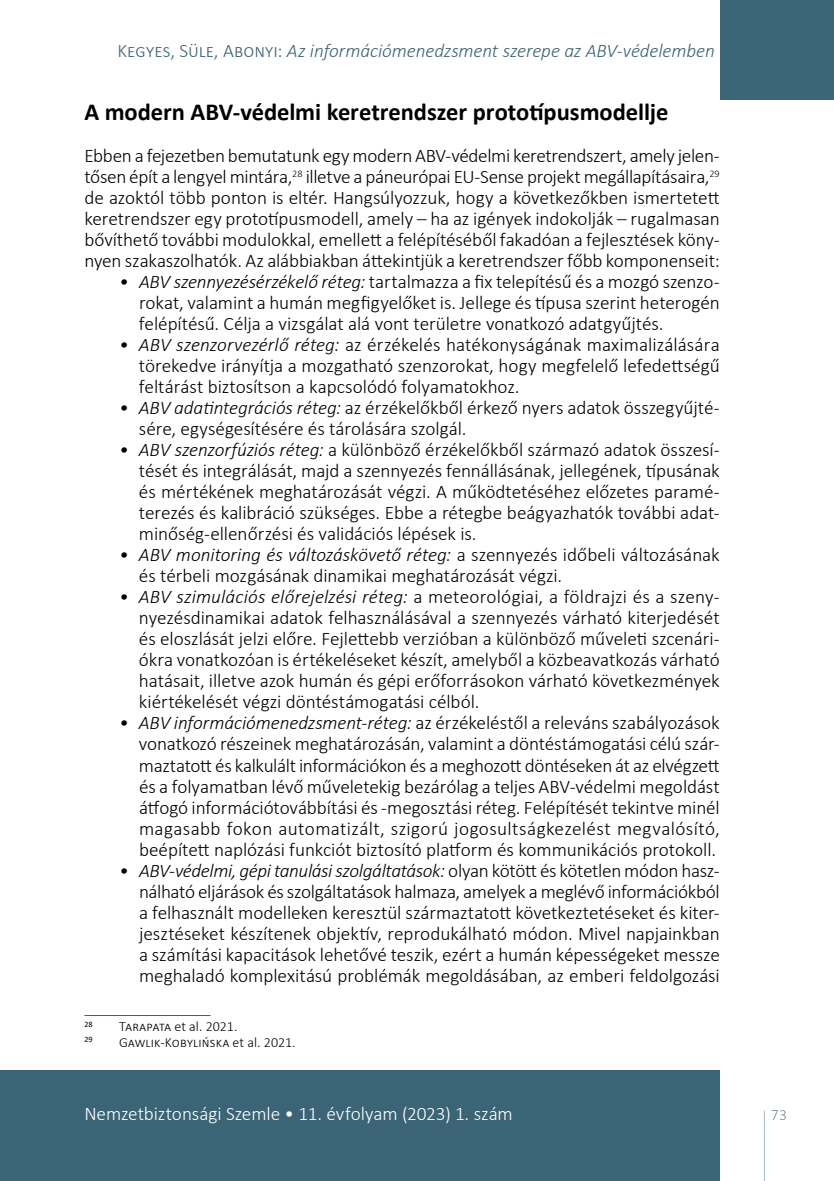
<style>
.page{position:relative;width:834px;height:1181px;background:#fff}
.page>*{position:absolute;margin:0;border:0;box-sizing:border-box;transform-origin:0 0}
.t1{font:700 24.5px "Calibri";color:#000}
.t2{font:300 19.25px/21px "Calibri";letter-spacing:-.005em;color:#000;text-align:justify}
.t3{font:italic 300 19.25px "Calibri";letter-spacing:-.01em;color:#3b6476}
.t4{font:300 19.25px "Calibri";letter-spacing:-.005em;color:#fff}
.t5{font:300 15.75px "Calibri";color:#778c9b}
.t6{font:300 14px "Calibri";letter-spacing:.005em;color:#000}
.t7{font:8.22px "Calibri";color:#000}
.s1{font-style:normal}
.s2{font-style:italic}
</style>
<div class="page">
<svg style="left:764px;top:1110px;width:1px;height:71px"></svg>
<div style="left:719px;top:0;width:114px;height:99px;background:#3b6476"></div>
<div style="left:0;top:1070px;width:719px;height:111px;background:#3b6476"></div>
<hr style="left:84px;top:1015px;width:126px;height:1px;background:#3b6476">
<p class="t3" style="left:117px;top:39px;width:598px"><span class="s1">Kegyes, Süle, Abonyi:</span> Az információmenedzsment szerepe az ABV-védelemben</p>
<p class="t1" style="left:84px;top:95px;width:585px">A modern ABV-védelmi keretrendszer prototípusmodellje</p>
<p class="t2" style="left:84px;top:145px;width:637px">Ebben a fejezetben bemutatunk egy modern ABV-védelmi keretrendszert, amely jelen&shy;tősen épít a lengyel mintára,<sup>28</sup> illetve a páneurópai EU-Sense projekt megállapításaira,<sup>29 </sup>de azoktól több ponton is eltér. Hangsúlyozzuk, hogy a következőkben ismertetett keretrendszer egy prototípusmodell, amely – ha az igények indokolják – rugalmasan bővíthető további modulokkal, emellett a felépítéséből fakadóan a fejlesztések kön - nyen szakaszolhatók. Az alábbiakban áttekintjük a keretrendszer főbb komponenseit:</p>
<p class="t2" style="left:139px;top:271px;width:582px;text-indent:-20px"><span class="s2">• ABV szennyezésérzékelő réteg:</span> tartalmazza a fix telepítésű és a mozgó szenzo&shy;rokat, valamint a humán megfigyelőket is. Jellege és típusa szerint heterogén felépítésű. Célja a vizsgálat alá vont területre vonatkozó adatgyűjtés.</p>
<p class="t2" style="left:139px;top:334px;width:582px;text-indent:-20px"><span class="s2">• ABV szenzorvezérlő réteg:</span> az érzékelés hatékonyságának maximalizálására törekedve irányítja a mozgatható szenzorokat, hogy megfelelő lefedettségű feltárást biztosítson a kapcsolódó folyamatokhoz.</p>
<p class="t2" style="left:139px;top:397px;width:582px;text-indent:-20px"><span class="s2">• ABV adatintegrációs réteg:</span> az érzékelőkből érkező nyers adatok összegyűjté&shy;sére, egységesítésére és tárolására szolgál.</p>
<p class="t2" style="left:139px;top:439px;width:582px;text-indent:-20px"><span class="s2">• ABV szenzorfúziós réteg:</span> a különböző érzékelőkből származó adatok összesí&shy;tését és integrálását, majd a szennyezés fennállásának, jellegének, típusának és mértékének meghatározását végzi. A működtetéséhez előzetes paramé&shy;terezés és kalibráció szükséges. Ebbe a rétegbe beágyazhatók további adat&shy;minőség-ellenőrzési és validációs lépések is.</p>
<p class="t2" style="left:139px;top:544px;width:582px;text-indent:-20px"><span class="s2">• ABV monitoring és változáskövető réteg:</span> a szennyezés időbeli változásának és térbeli mozgásának dinamikai meghatározását végzi.</p>
<p class="t2" style="left:139px;top:586px;width:582px;text-indent:-20px"><span class="s2">• ABV szimulációs előrejelzési réteg:</span> a meteorológiai, a földrajzi és a szen - nyezésdinamikai adatok felhasználásával a szennyezés várható kiterjedését és eloszlását jelzi előre. Fejlettebb verzióban a különböző műveleti szcenári&shy;ókra vonatkozóan is értékeléseket készít, amelyből a közbeavatkozás várható hatásait, illetve azok humán és gépi erőforrásokon várható következmények kiértékelését végzi döntéstámogatási célból.</p>
<p class="t2" style="left:139px;top:712px;width:582px;text-indent:-20px"><span class="s2">• ABV információmenedzsment-réteg:</span> az érzékeléstől a releváns szabályozások vonatkozó részeinek meghatározásán, valamint a döntéstámogatási célú szár&shy;maztatott és kalkulált információkon és a meghozott döntéseken át az elvégzett és a folyamatban lévő műveletekig bezárólag a teljes ABV-védelmi megoldást átfogó információtovábbítási és -megosztási réteg. Felépítését tekintve minél magasabb fokon automatizált, szigorú jogosultságkezelést megvalósító, beépített naplózási funkciót biztosító platform és kommunikációs protokoll.</p>
<p class="t2" style="left:139px;top:859px;width:582px;text-indent:-20px"><span class="s2">• ABV-védelmi, gépi tanulási szolgáltatások:</span> olyan kötött és kötetlen módon hasz&shy;nálható eljárások és szolgáltatások halmaza, amelyek a meglévő információkból a felhasznált modelleken keresztül származtatott következtetéseket és kiter&shy;jesztéseket készítenek objektív, reprodukálható módon. Mivel napjainkban a számítási kapacitások lehetővé teszik, ezért a humán képességeket messze meghaladó komplexitású problémák megoldásában, az emberi feldolgozási</p>
<p class="t7" style="left:84px;top:1018px;width:10px">28</p>
<p class="t6" style="left:119px;top:1018px;width:120px">Tarapata et al. 2021.</p>
<p class="t7" style="left:84px;top:1034px;width:10px">29</p>
<p class="t6" style="left:119px;top:1033px;width:178px">Gawlik-Kobylińska et al. 2021.</p>
<p class="t4" style="left:84px;top:1102px;width:430px">Nemzetbiztonsági Szemle • 11. évfolyam (2023) 1. szám</p>
<p class="t5" style="left:770px;top:1105px;width:18px">73</p>
</div>
